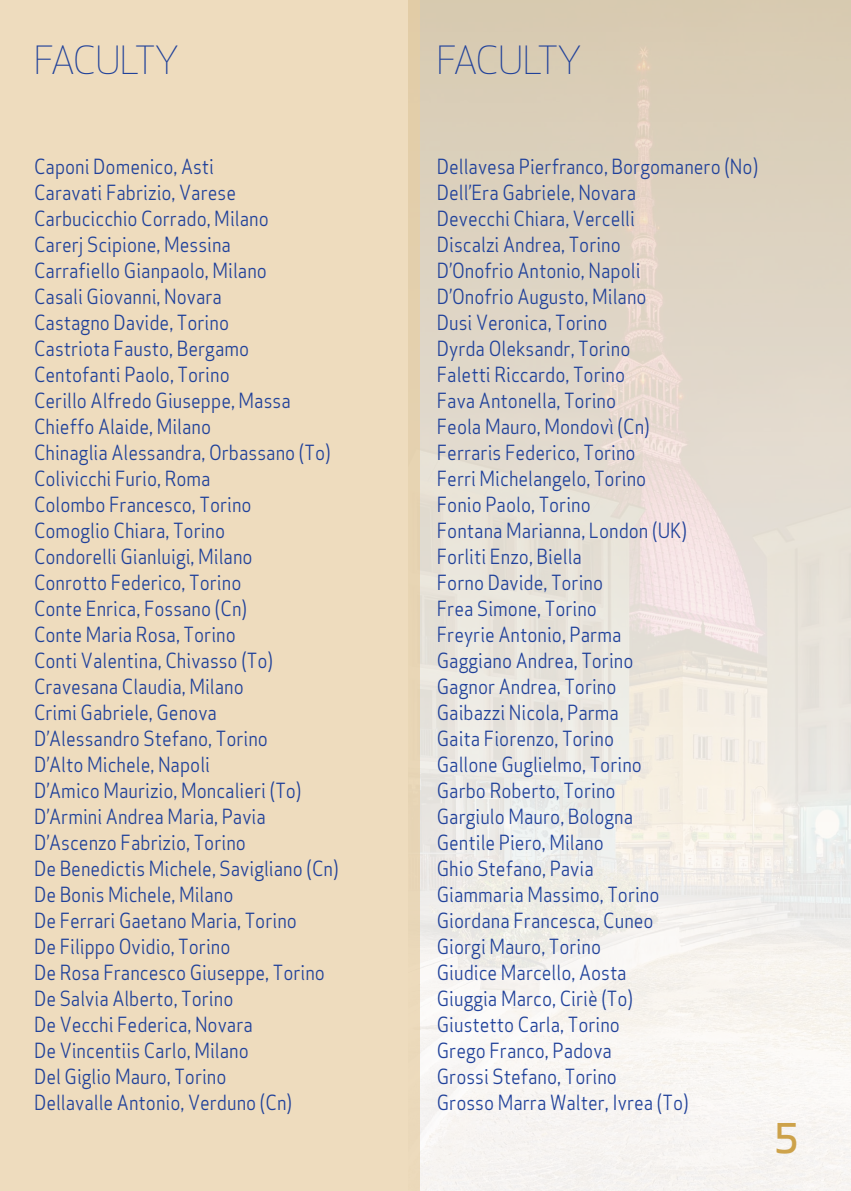
<style>
.page{position:relative;width:851px;height:1191px;background:#fff}
.page>*{position:absolute;margin:0;border:0;box-sizing:border-box;transform-origin:0 0}
.t1{font:500 40px "Apex Sans";color:#cda24a}
.t2{font:300 38px "Apex New";letter-spacing:-.01em;color:#20419a}
.t3{font:20px/26px "Apex Sans";color:#20419a;scale:.9 1}
</style>
<div class="page">
<img style="left:420px;top:0;width:430px;height:1191px">
<div style="left:0;top:0;width:420px;height:1191px;background:#eedcbe"></div>
<h2 class="t2" style="left:34px;top:37px;width:146px">FACULTY</h2>
<h2 class="t2" style="left:437px;top:37px;width:146px">FACULTY</h2>
<p class="t3" style="left:34px;top:151px;width:340px">Caponi Domenico, Asti<br>Caravati Fabrizio, Varese<br>Carbucicchio Corrado, Milano<br>Carerj Scipione, Messina<br>Carrafiello Gianpaolo, Milano<br>Casali Giovanni, Novara<br>Castagno Davide, Torino<br>Castriota Fausto, Bergamo<br>Centofanti Paolo, Torino<br>Cerillo Alfredo Giuseppe, Massa<br>Chieffo Alaide, Milano<br>Chinaglia Alessandra, Orbassano (To)<br>Colivicchi Furio, Roma<br>Colombo Francesco, Torino<br>Comoglio Chiara, Torino<br>Condorelli Gianluigi, Milano<br>Conrotto Federico, Torino<br>Conte Enrica, Fossano (Cn)<br>Conte Maria Rosa, Torino<br>Conti Valentina, Chivasso (To)<br>Cravesana Claudia, Milano<br>Crimi Gabriele, Genova<br>D’Alessandro Stefano, Torino<br>D’Alto Michele, Napoli<br>D’Amico Maurizio, Moncalieri (To)<br>D’Armini Andrea Maria, Pavia<br>D’Ascenzo Fabrizio, Torino<br>De Benedictis Michele, Savigliano (Cn)<br>De Bonis Michele, Milano<br>De Ferrari Gaetano Maria, Torino<br>De Filippo Ovidio, Torino<br>De Rosa Francesco Giuseppe, Torino<br>De Salvia Alberto, Torino<br>De Vecchi Federica, Novara<br>De Vincentiis Carlo, Milano<br>Del Giglio Mauro, Torino<br>Dellavalle Antonio, Verduno (Cn)</p>
<p class="t3" style="left:437px;top:151px;width:358px">Dellavesa Pierfranco, Borgomanero (No)<br>Dell’Era Gabriele, Novara<br>Devecchi Chiara, Vercelli<br>Discalzi Andrea, Torino<br>D’Onofrio Antonio, Napoli<br>D’Onofrio Augusto, Milano<br>Dusi Veronica, Torino<br>Dyrda Oleksandr, Torino<br>Faletti Riccardo, Torino<br>Fava Antonella, Torino<br>Feola Mauro, Mondovì (Cn)<br>Ferraris Federico, Torino<br>Ferri Michelangelo, Torino<br>Fonio Paolo, Torino<br>Fontana Marianna, London (UK)<br>Forliti Enzo, Biella<br>Forno Davide, Torino<br>Frea Simone, Torino<br>Freyrie Antonio, Parma<br>Gaggiano Andrea, Torino<br>Gagnor Andrea, Torino<br>Gaibazzi Nicola, Parma<br>Gaita Fiorenzo, Torino<br>Gallone Guglielmo, Torino<br>Garbo Roberto, Torino<br>Gargiulo Mauro, Bologna<br>Gentile Piero, Milano<br>Ghio Stefano, Pavia<br>Giammaria Massimo, Torino<br>Giordana Francesca, Cuneo<br>Giorgi Mauro, Torino<br>Giudice Marcello, Aosta<br>Giuggia Marco, Ciriè (To)<br>Giustetto Carla, Torino<br>Grego Franco, Padova<br>Grossi Stefano, Torino<br>Grosso Marra Walter, Ivrea (To)</p>
<h1 class="t1" style="left:774px;top:1103px;width:25px">5</h1>
</div>
